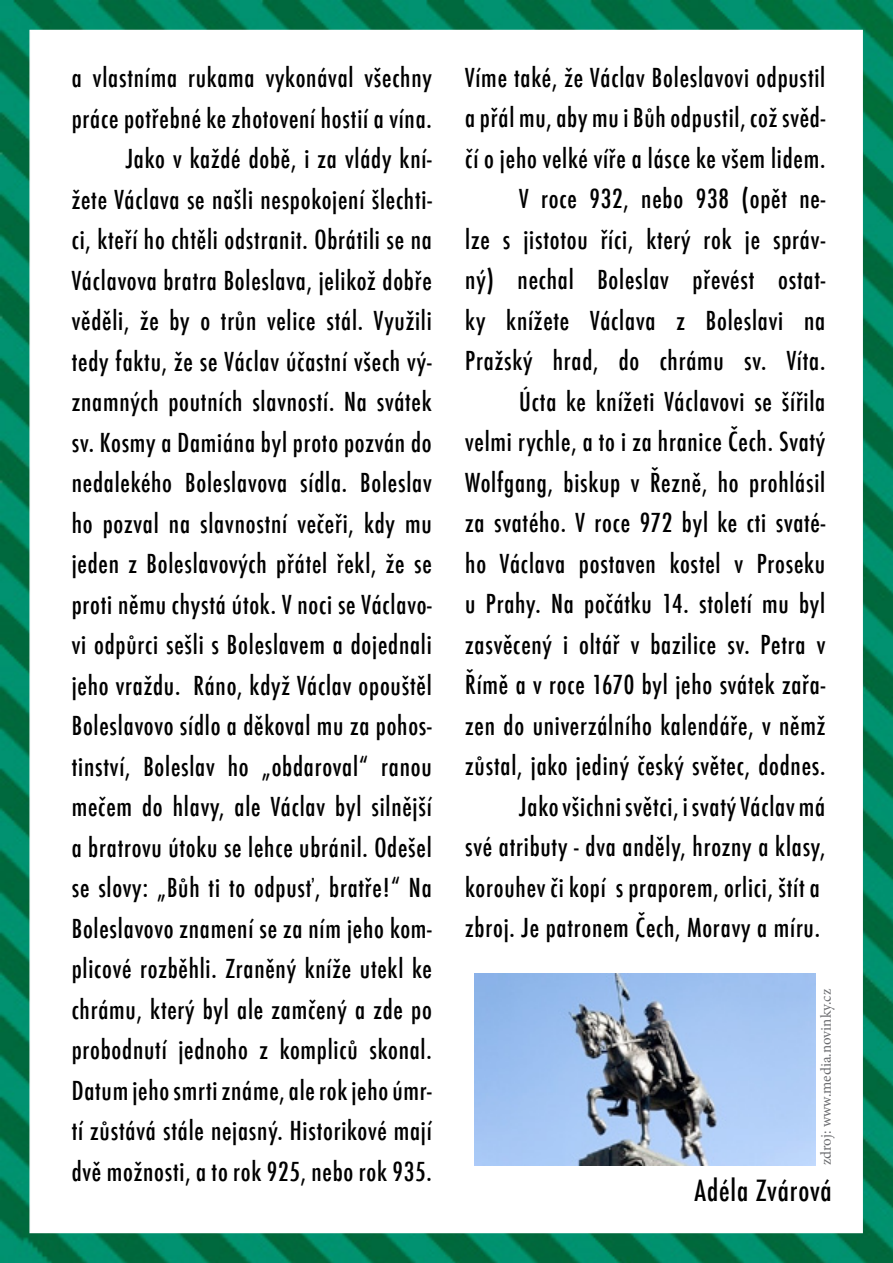
<style>
.page{position:relative;width:893px;height:1263px;background:#fff}
.page>*{position:absolute;margin:0;border:0;box-sizing:border-box;transform-origin:0 0}
.t1{font:500 condensed 28.5px "Futura";letter-spacing:.03em;color:#000}
.t2{font:500 condensed 25.5px/40.5px "Futura";letter-spacing:.03em;color:#000;text-align:right}
.t3{font:15px "Minion Pro";color:#6b6c6f}
</style>
<div class="page">
<img style="left:0;top:0;width:893px;height:1263px">
<div style="left:29px;top:30px;width:834px;height:1203px;background:#fff;border:1px solid #fff"></div>
<img style="left:475px;top:973px;width:341px;height:192px">
<p class="t2" style="left:72px;top:58px;width:362px">a vlastníma rukama vykonával všechny práce potřebné ke zhotovení hostií a vína.<br>Jako v každé době, i za vlády kní-<br>žete Václava se našli nespokojení šlechti&shy;ci, kteří ho chtěli odstranit. Obrátili se na Václavova bratra Boleslava, jelikož dobře věděli, že by o trůn velice stál. Využili tedy faktu, že se Václav účastní všech vý&shy;znamných poutních slavností. Na svátek sv. Kosmy a Damiána byl proto pozván do nedalekého Boleslavova sídla. Boleslav ho pozval na slavnostní večeři, kdy mu jeden z Boleslavových přátel řekl, že se proti němu chystá útok. V noci se Václavo&shy;vi odpůrci sešli s Boleslavem a dojednali jeho vraždu. Ráno, když Václav opouštěl Boleslavovo sídlo a děkoval mu za pohos&shy;tinství, Boleslav ho „obdaroval“ ranou mečem do hlavy, ale Václav byl silnější a bratrovu útoku se lehce ubránil. Odešel se slovy: „Bůh ti to odpusť, bratře!“ Na Boleslavovo znamení se za ním jeho kom&shy;plicové rozběhli. Zraněný kníže utekl ke chrámu, který byl ale zamčený a zde po probodnutí jednoho z kompliců skonal.<br>Datum jeho smrti známe, ale rok jeho úmr&shy;tí zůstává stále nejasný. Historikové mají dvě možnosti, a to rok 925, nebo rok 935.</p>
<p class="t2" style="left:465px;top:57px;width:362px">Víme také, že Václav Boleslavovi odpustil a přál mu, aby mu i Bůh odpustil, což svěd&shy;čí o jeho velké víře a lásce ke všem lidem.<br>V roce 932, nebo 938 (opět ne-<br>lze s jistotou říci, který rok je správ&shy;ný) nechal Boleslav převést ostat&shy;ky knížete Václava z Boleslavi na Pražský hrad, do chrámu sv. Víta.<br>Úcta ke knížeti Václavovi se šířila<br>velmi rychle, a to i za hranice Čech. Svatý Wolfgang, biskup v Řezně, ho prohlásil za svatého. V roce 972 byl ke cti svaté&shy;ho Václava postaven kostel v Proseku u Prahy. Na počátku 14. století mu byl zasvěcený i oltář v bazilice sv. Petra v Římě a v roce 1670 byl jeho svátek zařa&shy;zen do univerzálního kalendáře, v němž zůstal, jako jediný český světec, dodnes.<br>Jako všichni světci, i svatý Václav má<br>své atributy - dva anděly, hrozny a klasy, korouhev či kopí s praporem, orlici, štít a zbroj. Je patronem Čech, Moravy a míru.</p>
<p class="t3" style="left:816px;top:1165px;width:177px;rotate:-90deg">zdroj: www.media.novinky.cz</p>
<p class="t1" style="left:694px;top:1172px;width:139px">Adéla Zvárová</p>
</div>
